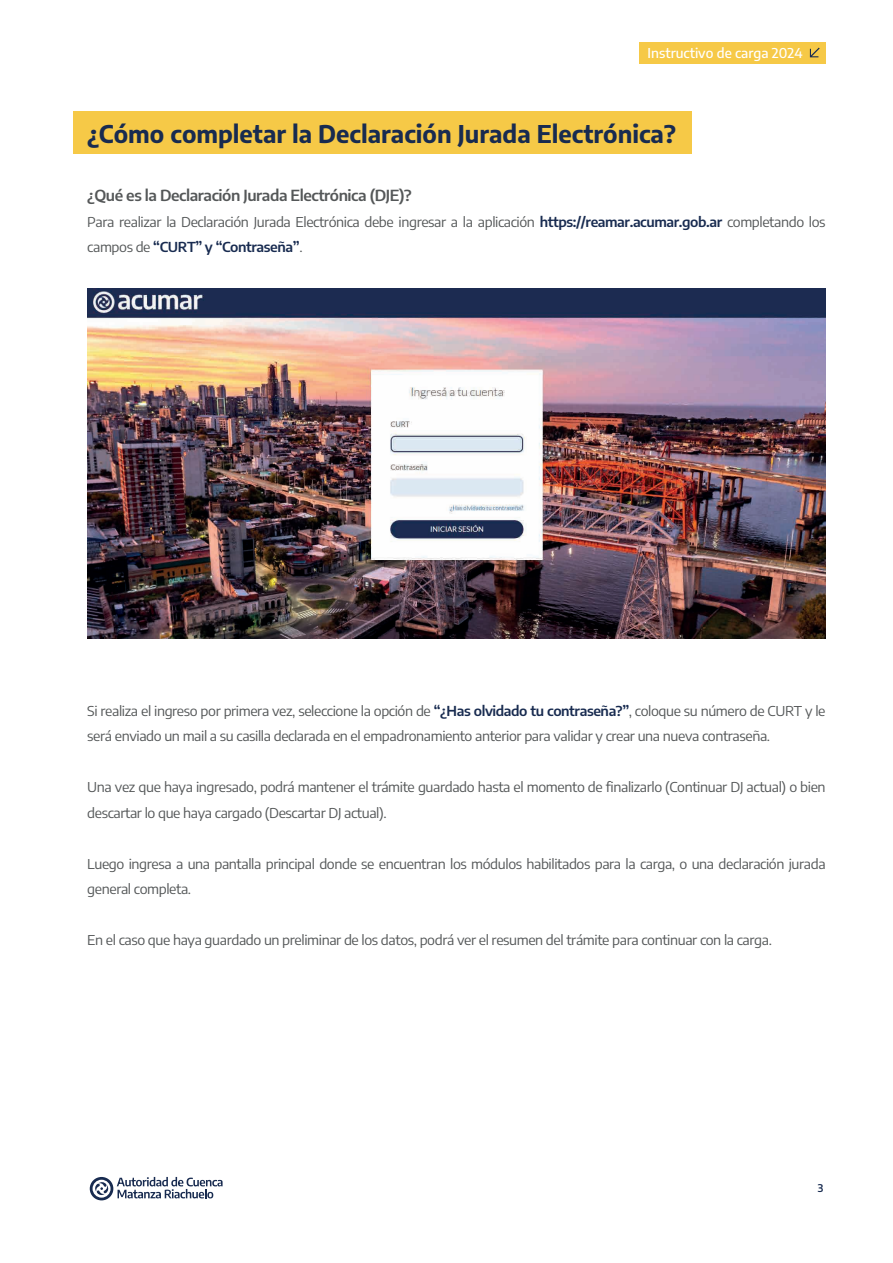
<style>
.page{position:relative;width:893px;height:1263px;background:#fff}
.page>*{position:absolute;margin:0;border:0;box-sizing:border-box;transform-origin:0 0}
.t1{font:700 24px "Encode Sans";color:#182b50}
.t2{font:600 15px "Encode Sans";letter-spacing:-.03em;color:#545758;scale:1.05 1}
.t3{font:500 13.65px "Encode Sans";color:#fff}
.t4{font:13.5px/25.5px "Encode Sans";letter-spacing:-.03em;color:#545758;scale:1.05 1}
.t5{font:600 10.5px "Encode Sans";color:#182b50}
.s1{font-weight:600;color:#182b50}
</style>
<div class="page">
<div style="left:640px;top:42px;width:186px;height:21px;background:#f6c947"></div>
<svg style="left:810px;top:48px;width:10px;height:9px"></svg>
<svg style="left:90px;top:1177px;width:133px;height:23px"></svg>
<div style="left:73px;top:111px;width:619px;height:43px;background:#f6c947"></div>
<img style="left:87px;top:288px;width:739px;height:351px">
<p class="t3" style="left:648px;top:43px;width:156px">Instructivo de carga 2024</p>
<h1 class="t1" style="left:87px;top:116px;width:590px">¿Cómo completar la Declaración Jurada Electrónica?</h1>
<p class="t2" style="left:87px;top:185px;width:310px">¿Qué es la Declaración Jurada Electrónica (DJE)?</p>
<p class="t4" style="left:87px;top:208px;width:705px">Para realizar la Declaración Jurada Electrónica debe ingresar a la aplicación <span class="s1">https://reamar.acumar.gob.ar</span> completando los campos de <span class="s1">“CURT” y “Contraseña”</span>.</p>
<p class="t4" style="left:87px;top:697px;width:705px">Si realiza el ingreso por primera vez, seleccione la opción de <span class="s1">“¿Has olvidado tu contraseña?”</span>, coloque su número de CURT y le será enviado un mail a su casilla declarada en el empadronamiento anterior para validar y crear una nueva contraseña.</p>
<p class="t4" style="left:87px;top:774px;width:705px">Una vez que haya ingresado, podrá mantener el trámite guardado hasta el momento de finalizarlo (Continuar DJ actual) o bien descartar lo que haya cargado (Descartar DJ actual).</p>
<p class="t4" style="left:87px;top:850px;width:705px">Luego ingresa a una pantalla principal donde se encuentran los módulos habilitados para la carga, o una declaración jurada general completa.</p>
<p class="t4" style="left:87px;top:927px;width:653px">En el caso que haya guardado un preliminar de los datos, podrá ver el resumen del trámite para continuar con la carga.</p>
<p class="t5" style="left:818px;top:1180px;width:7px">3</p>
</div>
